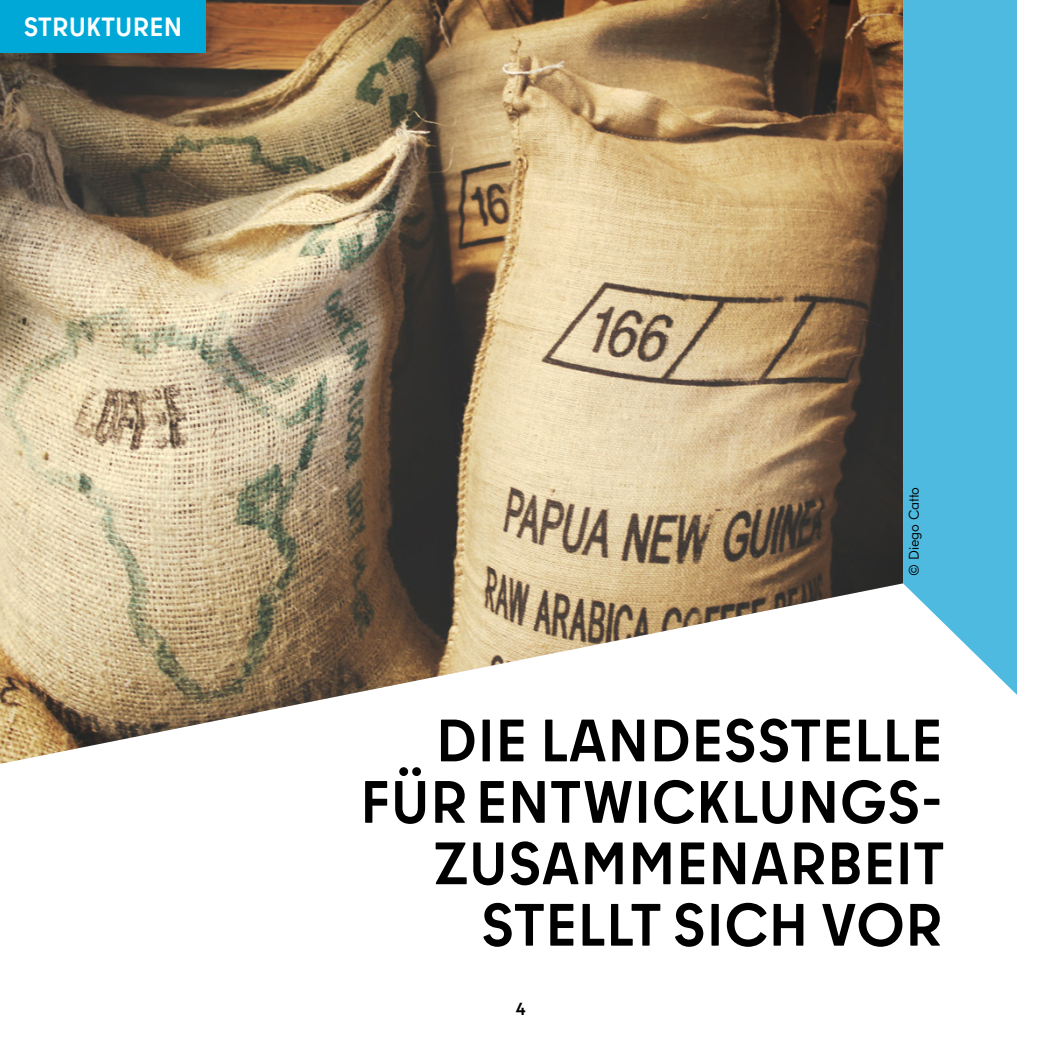
<style>
.page{position:relative;width:1042px;height:1042px;background:#fff}
.page>*{position:absolute;margin:0;border:0;box-sizing:border-box;transform-origin:0 0}
.t1{font:700 59.68px/61.4px "Berlin Type";letter-spacing:.01em;color:#000;text-align:right}
.t2{font:700 26.43px "Berlin Type";letter-spacing:.01em;color:#fff}
.t3{font:700 17.5px "Berlin Type";color:#000}
.t4{font:14px "Berlin Type";color:#000}
</style>
<div class="page">
<svg style="left:903px;top:0;width:114px;height:695px;fill:#4fbae0"></svg>
<img style="left:0;top:0;width:903px;height:764px">
<div style="left:0;top:0;width:206px;height:52px;background:#00a8d7"></div>
<p class="t2" style="left:24px;top:10px;width:160px">STRUKTUREN</p>
<p class="t4" style="left:905px;top:575px;width:90px;rotate:-90deg">© Diego Catto</p>
<p class="t1" style="left:360px;top:710px;width:585px">DIE LANDESSTELLE<br>FÜR ENTWICKLUNGS-<br>ZUSAMMENARBEIT<br>STELLT SICH VOR</p>
<p class="t3" style="left:516px;top:997px;width:11px">4</p>
</div>
